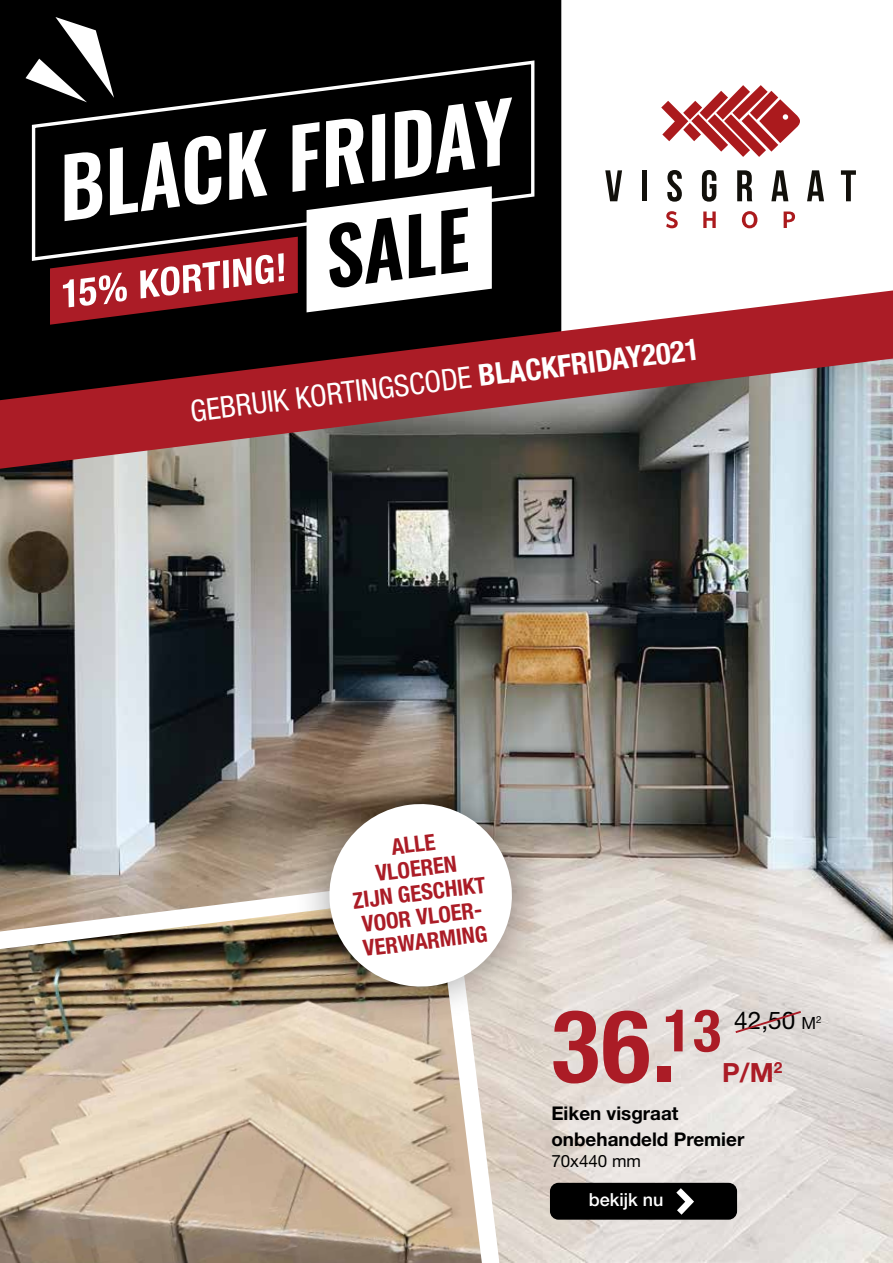
<style>
.page{position:relative;width:893px;height:1263px;background:#fff}
.page>*{position:absolute;margin:0;border:0;box-sizing:border-box;transform-origin:0 0}
.t1{font:700 condensed 100.95px "Helvetica Neue";color:#ab1c26}
.t2{font:condensed 30px "Helvetica Neue";color:#fff}
.t3{font:700 26.55px "Helvetica Neue LT Std";color:#ab1c26}
.t4{font:24.3px "Helvetica Neue LT Std";color:#000}
.t5{font:700 condensed 22.5px/24.3px "Helvetica Neue LT Std";color:#ab1c26;text-align:center}
.t6{font:700 18.9px/25.5px "Helvetica Neue LT Std";color:#000}
.t7{font:500 18px "Helvetica Neue LT Std";color:#fff}
.t8{font:16.95px "Helvetica Neue LT Std";color:#000}
.s1{font-weight:700}
.s2{font-size:16.8px}
</style>
<div class="page">
<img style="left:0;top:469px;width:893px;height:794px">
<div style="left:0;top:0;width:561px;height:290px;background:#000"></div>
<svg style="left:0;top:866px;width:511px;height:397px;background:#bfae99"></svg>
<svg style="left:605px;top:170px;width:17px;height:31px"></svg>
<div style="left:642px;top:170px;width:5px;height:31px;background:#12100b"></div>
<svg style="left:667px;top:170px;width:15px;height:32px"></svg>
<svg style="left:702px;top:170px;width:14px;height:32px"></svg>
<svg style="left:737px;top:170px;width:15px;height:31px"></svg>
<svg style="left:771px;top:170px;width:17px;height:31px"></svg>
<svg style="left:807px;top:170px;width:17px;height:31px"></svg>
<svg style="left:841px;top:170px;width:15px;height:31px"></svg>
<svg style="left:666px;top:211px;width:12px;height:17px"></svg>
<svg style="left:703px;top:211px;width:13px;height:17px"></svg>
<svg style="left:742px;top:211px;width:15px;height:17px"></svg>
<svg style="left:784px;top:211px;width:11px;height:17px"></svg>
<svg style="left:661px;top:85px;width:139px;height:72px"></svg>
<div style="left:550px;top:1183px;width:187px;height:37px;background:#000;border-radius:9px"></div>
<svg style="left:676px;top:1188px;width:18px;height:27px"></svg>
<svg style="left:733px;top:1009px;width:70px;height:25px;background:#d9cac8"></svg>
<svg style="left:0;top:290px;width:893px;height:179px;background:#7f4447"></svg>
<div style="left:292px;top:767px;width:257px;height:256px;background:#000;opacity:.4"></div>
<svg style="left:324px;top:799px;width:193px;height:193px"></svg>
<svg style="left:512px;top:59px;width:25px;height:204px;background:#1d1d1d"></svg>
<svg style="left:26px;top:17px;width:486px;height:308px"></svg>
<h2 class="t2" style="left:188px;top:394px;width:514px;rotate:-7deg">GEBRUIK KORTINGSCODE <span class="s1">BLACKFRIDAY2021</span></h2>
<p class="t5" style="left:345px;top:840px;width:135px;rotate:-7deg">ALLE<br>VLOEREN<br>ZIJN GESCHIKT<br>VOOR VLOER-<br>VERWARMING</p>
<h1 class="t1" style="left:551px;top:985px;width:171px">36.<sup>13</sup></h1>
<p class="t4" style="left:734px;top:1005px;width:89px">42,50 <span class="s2">M</span><sup>2</sup></p>
<p class="t3" style="left:722px;top:1056px;width:62px">P/M<sup>2</sup></p>
<p class="t6" style="left:551px;top:1100px;width:194px">Eiken visgraat onbehandeld Premier</p>
<p class="t8" style="left:551px;top:1150px;width:91px">70x440 mm</p>
<p class="t7" style="left:589px;top:1189px;width:76px">bekijk nu</p>
</div>
